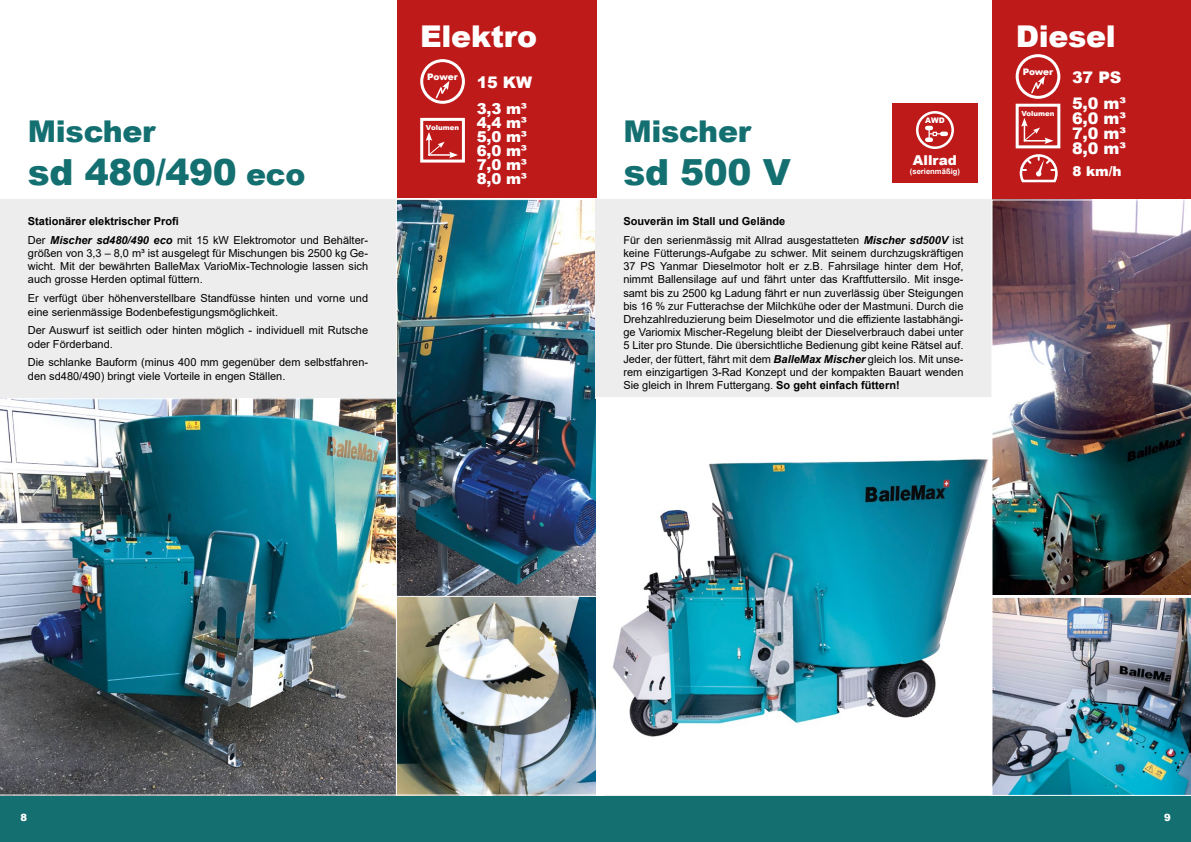
<style>
.page{position:relative;width:1191px;height:842px;background:#fff}
.page>*{position:absolute;margin:0;border:0;box-sizing:border-box;transform-origin:0 0}
.t1{font:900 36px "Arial";letter-spacing:-.01em;color:#146f71}
.t2{font:900 30px "Arial";letter-spacing:-.01em;color:#146f71}
.t3{font:900 30px "Arial";letter-spacing:-.01em;color:#fff}
.t4{font:900 16px/15px "Arial";letter-spacing:-.01em;color:#fff;text-align:justify}
.t5{font:900 15px/14px "Arial";letter-spacing:-.01em;color:#fff;text-align:justify}
.t6{font:900 13.6px "Arial";color:#fff}
.t7{font:11px/13.2px "Arial";color:#000}
.t8{font:900 10px "Arial";color:#fff}
.t9{font:900 9px "Arial";letter-spacing:-.015em;color:#fff}
.t10{font:700 7.7px "Arial";color:#fff}
.t11{font:900 7.7px "Arial";color:#fff}
.t12{font:900 7px "Arial";color:#fff}
.s1{font-size:30px}
.s2{font-weight:700}
.s3{font-weight:700;font-style:italic}
</style>
<div class="page">
<div style="left:0;top:794px;width:1191px;height:48px;background:#146f71"></div>
<div style="left:397px;top:0;width:199px;height:198px;background:#be1a1a"></div>
<div style="left:992px;top:0;width:199px;height:199px;background:#be1a1a"></div>
<div style="left:420px;top:59px;width:45px;height:45px;border:3px solid #fff;border-radius:50%"></div>
<div style="left:420px;top:118px;width:45px;height:45px;border:3px solid #fff"></div>
<svg style="left:426px;top:132px;width:32px;height:26px"></svg>
<svg style="left:434px;top:81px;width:15px;height:19px"></svg>
<div style="left:0;top:199px;width:406px;height:417px;background:#ededed"></div>
<img style="left:0;top:398px;width:396px;height:397px">
<img style="left:398px;top:597px;width:198px;height:196px">
<img style="left:398px;top:201px;width:198px;height:394px">
<div style="left:1015px;top:54px;width:45px;height:45px;border:3px solid #fff;border-radius:50%"></div>
<div style="left:1015px;top:104px;width:45px;height:44px;border:3px solid #fff"></div>
<svg style="left:1021px;top:118px;width:32px;height:26px"></svg>
<svg style="left:1030px;top:76px;width:15px;height:19px"></svg>
<div style="left:595px;top:199px;width:595px;height:200px;background:#ededed"></div>
<img style="left:612px;top:459px;width:376px;height:278px">
<img style="left:991px;top:597px;width:200px;height:199px">
<img style="left:991px;top:199px;width:200px;height:396px">
<svg style="left:1019px;top:154px;width:39px;height:29px"></svg>
<div style="left:892px;top:103px;width:85px;height:80px;background:#be1a1a"></div>
<div style="left:916px;top:111px;width:38px;height:38px;border:3px solid #fff;border-radius:50%"></div>
<svg style="left:927px;top:126px;width:18px;height:16px"></svg>
<h2 class="t2" style="left:28px;top:109px;width:129px">Mischer</h2>
<h1 class="t1" style="left:28px;top:146px;width:279px">sd 480/490 <span class="s1">eco</span></h1>
<p class="t7" style="left:28px;top:212px;width:342px;line-height:18.9px"><span class="s2">Stationärer elektrischer Profi<br></span>Der <span class="s3">Mischer sd480/490 eco</span> mit 15 kW Elektromotor und Behälter-</p>
<p class="t7" style="left:28px;top:246px;width:342px;text-align:justify">größen von 3,3 – 8,0 m³ ist ausgelegt für Mischungen bis 2500 kg Ge&shy;wicht. Mit der bewährten BalleMax VarioMix-Technologie lassen sich auch grosse Herden optimal füttern.</p>
<p class="t7" style="left:28px;top:292px;width:342px">Er verfügt über höhenverstellbare Standfüsse hinten und vorne und eine serienmässige Bodenbefestigungsmöglichkeit.</p>
<p class="t7" style="left:28px;top:324px;width:342px">Der Auswurf ist seitlich oder hinten möglich - individuell mit Rutsche oder Förderband.</p>
<p class="t7" style="left:28px;top:356px;width:342px">Die schlanke Bauform (minus 400 mm gegenüber dem selbstfahren&shy;den sd480/490) bringt viele Vorteile in engen Ställen.</p>
<h2 class="t3" style="left:420px;top:15px;width:118px">Elektro</h2>
<p class="t9" style="left:427px;top:70px;width:32px">Power</p>
<p class="t12" style="left:426px;top:123px;width:35px">Volumen</p>
<h3 class="t4" style="left:477px;top:74px;width:57px">15 KW</h3>
<h3 class="t5" style="left:477px;top:101px;width:52px">3,3 m³<br>4,4 m³<br>5,0 m³<br>6,0 m³<br>7,0 m³<br>8,0 m³</h3>
<p class="t11" style="left:925px;top:115px;width:21px">AWD</p>
<h2 class="t2" style="left:623px;top:109px;width:129px">Mischer</h2>
<h1 class="t1" style="left:623px;top:146px;width:169px">sd 500 V</h1>
<p class="t7" style="left:623px;top:212px;width:342px;line-height:18.9px"><span class="s2">Souverän im Stall und Gelände<br></span>Für den serienmässig mit Allrad ausgestatteten <span class="s3">Mischer sd500V</span> ist</p>
<p class="t7" style="left:623px;top:246px;width:342px;text-align:justify">keine Fütterungs-Aufgabe zu schwer. Mit seinem durchzugskräftigen 37 PS Yanmar Dieselmotor holt er z.B. Fahrsilage hinter dem Hof, nimmt Ballensilage auf und fährt unter das Kraftfuttersilo. Mit insge&shy;samt bis zu 2500 kg Ladung fährt er nun zuverlässig über Steigungen bis 16 % zur Futterachse der Milchkühe oder der Mastmuni. Durch die Drehzahlreduzierung beim Dieselmotor und die effiziente lastabhängi&shy;ge Variomix Mischer-Regelung bleibt der Dieselverbrauch dabei unter 5 Liter pro Stunde. Die übersichtliche Bedienung gibt keine Rätsel auf.<br>Jeder, der füttert, fährt mit dem <span class="s3">BalleMax Mischer</span> gleich los. Mit unse&shy;rem einzigartigen 3-Rad Konzept und der kompakten Bauart wenden Sie gleich in Ihrem Futtergang. <span class="s2">So geht einfach füttern!</span></p>
<p class="t6" style="left:913px;top:150px;width:46px">Allrad</p>
<p class="t10" style="left:910px;top:166px;width:52px">(serienmäßig)</p>
<h2 class="t3" style="left:1015px;top:15px;width:102px">Diesel</h2>
<p class="t9" style="left:1022px;top:65px;width:32px">Power</p>
<p class="t12" style="left:1021px;top:109px;width:35px">Volumen</p>
<h3 class="t4" style="left:1072px;top:69px;width:51px">37 PS</h3>
<h3 class="t4" style="left:1072px;top:96px;width:55px">5,0 m³<br>6,0 m³<br>7,0 m³<br>8,0 m³</h3>
<p class="t6" style="left:1072px;top:161px;width:51px">8 km/h</p>
<p class="t8" style="left:20px;top:811px;width:8px">8</p>
<p class="t8" style="left:1164px;top:811px;width:8px">9</p>
</div>
